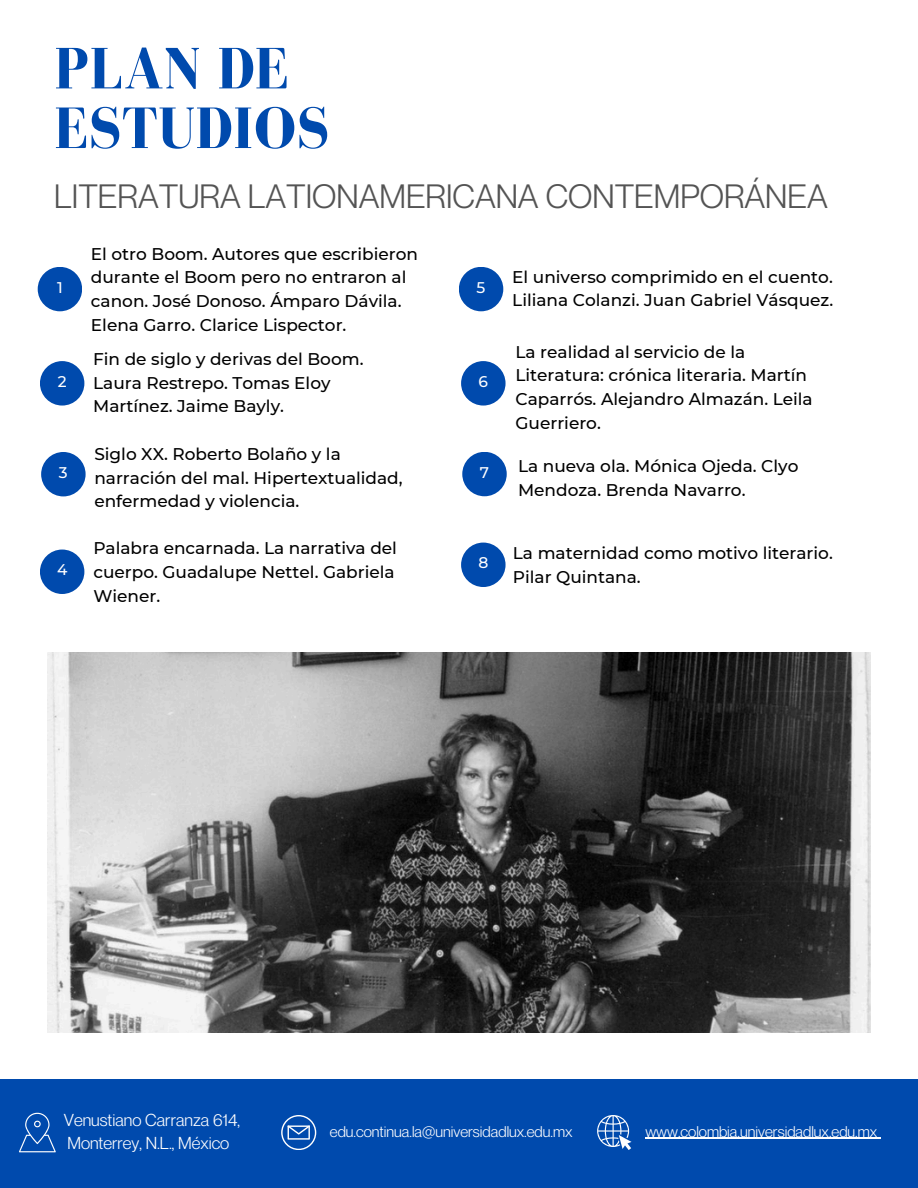
<style>
.page{position:relative;width:918px;height:1188px;background:#fff}
.page>*{position:absolute;margin:0;border:0;box-sizing:border-box;transform-origin:0 0}
.t1{font:700 60px/59.7px "Bodoni FLF";color:#004aad}
.t2{font:33px "Neue Montreal";color:#545454}
.t3{font:500 16.95px/23.7px "Montserrat";color:#000}
.t4{font:16.95px/23.7px "Neue Montreal";color:#fff}
.t5{font:500 15.45px "Montserrat";color:#fff}
.t6{font:15.15px "Neue Montreal";color:#fff}
</style>
<div class="page">
<div style="left:38px;top:267px;width:44px;height:44px;background:#004aad;border-radius:50%"></div>
<div style="left:40px;top:361px;width:44px;height:45px;background:#004aad;border-radius:50%"></div>
<div style="left:41px;top:452px;width:45px;height:44px;background:#004aad;border-radius:50%"></div>
<div style="left:40px;top:550px;width:44px;height:44px;background:#004aad;border-radius:50%"></div>
<div style="left:0;top:1079px;width:918px;height:109px;background:#004aad"></div>
<svg style="left:19px;top:1113px;width:37px;height:39px"></svg>
<svg style="left:597px;top:1115px;width:35px;height:35px"></svg>
<hr style="left:645px;top:1138px;width:232px;height:1px;background:#fff">
<img style="left:48px;top:653px;width:822px;height:380px">
<div style="left:459px;top:267px;width:44px;height:44px;background:#004aad;border-radius:50%"></div>
<div style="left:461px;top:361px;width:45px;height:45px;background:#004aad;border-radius:50%"></div>
<div style="left:462px;top:452px;width:45px;height:44px;background:#004aad;border-radius:50%"></div>
<div style="left:461px;top:543px;width:45px;height:44px;background:#004aad;border-radius:50%"></div>
<svg style="left:281px;top:1115px;width:35px;height:35px"></svg>
<h3 class="t1" style="left:54px;top:38px;width:277px">PLAN DE<br>ESTUDIOS</h3>
<h3 class="t2" style="left:54px;top:176px;width:775px">LITERATURA LATIONAMERICANA CONTEMPORÁNEA</h3>
<h1 class="t5" style="left:57px;top:278px;width:7px">1</h1>
<h2 class="t5" style="left:58px;top:372px;width:10px">2</h2>
<p class="t5" style="left:59px;top:463px;width:10px">3</p>
<p class="t3" style="left:91px;top:242px;width:329px">El otro Boom. Autores que escribieron durante el Boom pero no entraron al canon. José Donoso. Ámparo Dávila.<br>Elena Garro. Clarice Lispector.</p>
<p class="t3" style="left:93px;top:347px;width:272px">Fin de siglo y derivas del Boom.<br>Laura Restrepo. Tomas Eloy<br>Martínez. Jaime Bayly.</p>
<h3 class="t3" style="left:94px;top:442px;width:310px">Siglo XX. Roberto Bolaño y la narración del mal. Hipertextualidad, enfermedad y violencia.</h3>
<h3 class="t5" style="left:477px;top:278px;width:10px">5</h3>
<h3 class="t5" style="left:479px;top:372px;width:11px">6</h3>
<h3 class="t5" style="left:480px;top:463px;width:11px">7</h3>
<p class="t3" style="left:512px;top:265px;width:322px">El universo comprimido en el cuento.<br>Liliana Colanzi. Juan Gabriel Vásquez.</p>
<h3 class="t3" style="left:516px;top:340px;width:299px">La realidad al servicio de la<br>Literatura: crónica literaria. Martín<br>Caparrós. Alejandro Almazán. Leila<br>Guerriero.</h3>
<p class="t3" style="left:518px;top:454px;width:282px">La nueva ola. Mónica Ojeda. Clyo<br>Mendoza. Brenda Navarro.</p>
<p class="t5" style="left:57px;top:560px;width:12px">4</p>
<p class="t3" style="left:93px;top:536px;width:305px">Palabra encarnada. La narrativa del cuerpo. Guadalupe Nettel. Gabriela<br>Wiener.</p>
<p class="t5" style="left:478px;top:553px;width:11px">8</p>
<p class="t3" style="left:513px;top:541px;width:321px">La maternidad como motivo literario.<br>Pilar Quintana.</p>
<h3 class="t4" style="left:64px;top:1108px;width:178px">Venustiano Carranza 614,<br>Monterrey, N.L., México</h3>
<h4 class="t6" style="left:330px;top:1122px;width:244px">edu.continua.la@universidadlux.edu.mx</h4>
<p class="t6" style="left:645px;top:1122px;width:233px">www.colombia.universidadlux.edu.mx</p>
</div>
